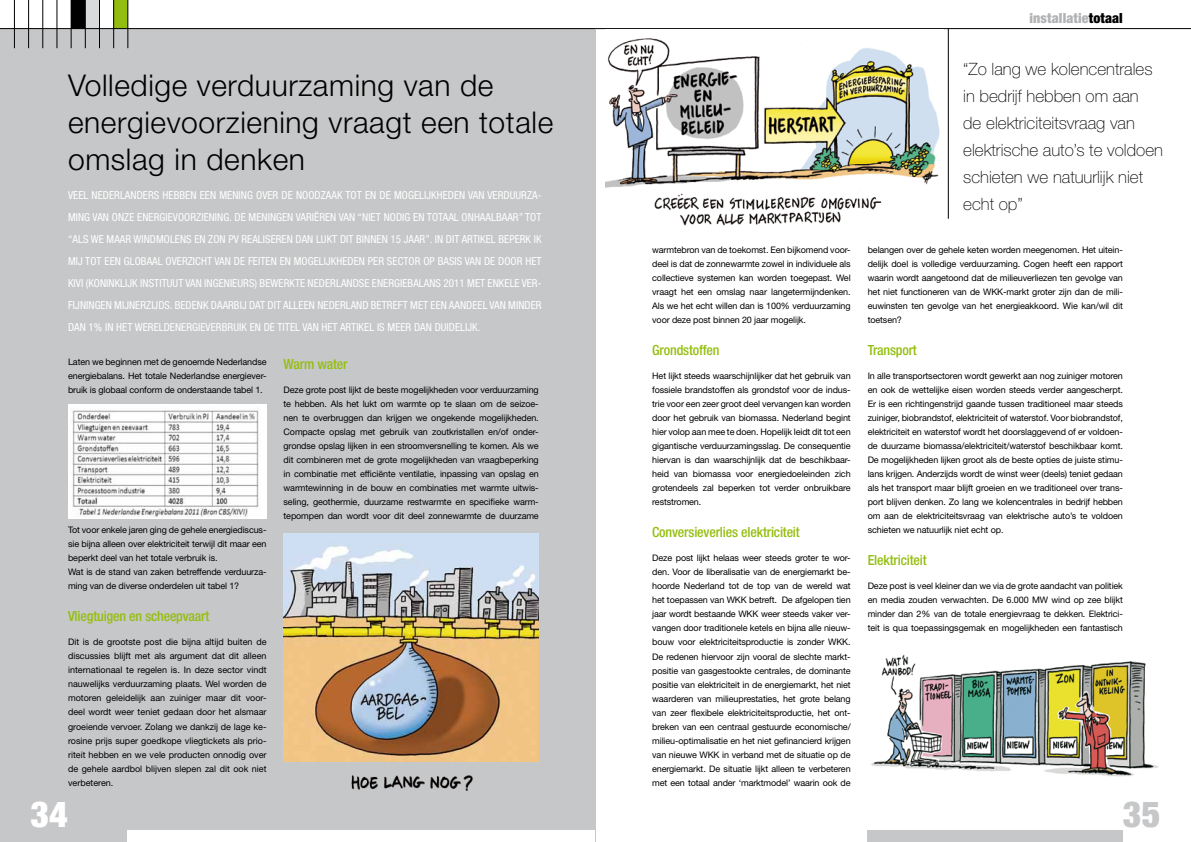
<style>
.page{position:relative;width:1191px;height:842px;background:#fff}
.page>*{position:absolute;margin:0;border:0;box-sizing:border-box;transform-origin:0 0}
.t1{font:900 condensed 36px "Helvetica Neue";color:#fff}
.t2{font:900 condensed 36px "Helvetica Neue";color:#c6c7c8}
.t3{font:300 30px/37px "Helvetica Neue";letter-spacing:.02em;color:#000}
.t4{font:100 17px/27px "Helvetica Neue";color:#000}
.t5{font:500 condensed 14px "Helvetica Neue";letter-spacing:-.01em;color:#94be0f}
.t6{font:900 condensed 14px "Helvetica Neue";letter-spacing:.01em;color:#b1b3b4}
.t7{font:condensed 11px/22px "Helvetica Neue";letter-spacing:.005em;color:#fff;text-align:justify}
.t8{font:9px/14px "Helvetica Neue";letter-spacing:-.01em;color:#000;text-align:justify}
.s1{color:#000}
</style>
<div class="page">
<div style="left:0;top:28px;width:595px;height:814px;background:#c6c7c8"></div>
<div style="left:71px;top:0;width:14px;height:29px;background:#000"></div>
<div style="left:85px;top:0;width:14px;height:29px;background:#d9dadb"></div>
<div style="left:114px;top:0;width:14px;height:29px;background:#94be0f"></div>
<hr style="left:0;top:28px;width:595px;height:1px;background:#000">
<hr style="left:14px;top:0;width:1px;height:48px;background:#000">
<hr style="left:28px;top:0;width:1px;height:48px;background:#000">
<hr style="left:43px;top:0;width:1px;height:48px;background:#000">
<hr style="left:57px;top:0;width:1px;height:48px;background:#000">
<hr style="left:71px;top:0;width:1px;height:48px;background:#000">
<hr style="left:85px;top:0;width:1px;height:48px;background:#000">
<hr style="left:99px;top:0;width:1px;height:48px;background:#000">
<hr style="left:113px;top:0;width:1px;height:48px;background:#000">
<hr style="left:128px;top:0;width:1px;height:48px;background:#000">
<hr style="left:595px;top:28px;width:596px;height:1px;background:#000">
<div style="left:867px;top:831px;width:256px;height:11px;background:#c6c7c8"></div>
<div style="left:128px;top:831px;width:467px;height:11px;background:#fff"></div>
<img style="left:871px;top:654px;width:288px;height:123px">
<img style="left:606px;top:38px;width:334px;height:188px">
<hr style="left:948px;top:28px;width:1px;height:191px;background:#000">
<div style="left:68px;top:404px;width:198px;height:115px;background:#fff"></div>
<img style="left:72px;top:408px;width:187px;height:109px">
<img style="left:283px;top:533px;width:256px;height:229px">
<img style="left:351px;top:775px;width:122px;height:16px">
<h2 class="t3" style="left:68px;top:66px;width:487px">Volledige verduurzaming van de energievoorziening vraagt een totale omslag in denken</h2>
<p class="t7" style="left:68px;top:184px;width:475px">VEEL NEDERLANDERS HEBBEN EEN MENING OVER DE NOODZAAK TOT EN DE MOGELIJKHEDEN VAN VERDUURZA-MING VAN ONZE ENERGIEVOORZIENING. DE MENINGEN VARIËREN VAN “NIET NODIG EN TOTAAL ONHAALBAAR” TOT “ALS WE MAAR WINDMOLENS EN ZON PV REALISEREN DAN LUKT DIT BINN EN 15 JAAR”. IN DIT ARTIKEL BEPERK IK MIJ TOT EEN GLOBAAL OVERZICHT VAN DE FEITEN EN MOGELIJKHEDEN PER SECTOR OP BASIS VAN DE DOOR HET KIVI (KONINKLIJK INSTITUUT VAN INGENIEURS) BEWERKTE NEDERLANDSE EN ERGIEBALANS 2011 MET ENKELE VER-FIJNINGEN MIJNERZIJDS. BEDENK DAARBIJ DAT DIT ALLEEN NEDERLAND BETREFT MET EEN AANDEEL VAN MINDER DAN 1% IN HET WERELDENERGIEVERBRUIK EN DE TITEL VAN HET ARTIKEL IS MEER DAN DUIDELIJK.</p>
<p class="t8" style="left:68px;top:355px;width:200px">Laten we beginnen met de genoemde Nederlandse energiebalans. Het totale Nederlandse energiever&shy;bruik is globaal conform de onderstaande tabel 1.</p>
<h3 class="t5" style="left:283px;top:356px;width:66px">Warm water</h3>
<p class="t8" style="left:283px;top:383px;width:257px">Deze grote post lijkt de beste mogelijkheden voor verduurzaming te hebben. Als het lukt om warmte op te slaan om de seizoe&shy;nen te overbruggen dan krijgen we ongekende mogelijkheden.<br>Compacte opslag met gebruik van zoutkristallen en/of onder&shy;grondse opslag lijken in een stroomversnelling te komen. Als we dit combineren met de grote mogelijkheden van vraagbeperking in combinatie met efficiënte ventilatie, inpassing van opslag en warmtewinning in de bouw en combinaties met warmte uitwis&shy;seling, geothermie, duurzame restwarmte en specifieke warm&shy;tepompen dan wordt voor dit deel zonnewarmte de duurzame</p>
<p class="t8" style="left:68px;top:523px;width:200px;text-align:left">Tot voor enkele jaren ging de gehele energiediscus&shy;sie bijna alleen over elektriciteit terwijl dit maar een beperkt deel van het totale verbruik is.<br>Wat is de stand van zaken betreffende verduurza&shy;ming van de diverse onderdelen uit tabel 1?</p>
<h3 class="t5" style="left:68px;top:608px;width:143px">Vliegtuigen en scheepvaart</h3>
<p class="t8" style="left:68px;top:635px;width:200px">Dit is de grootste post die bijna altijd buiten de discussies blijft met als argument dat dit alleen internationaal te regelen is. In deze sector vindt nauwelijks verduurzaming plaats. Wel worden de motoren geleidelijk aan zuiniger maar dit voor&shy;deel wordt weer teniet gedaan door het alsmaar groeiende vervoer. Zolang we dankzij de lage ke&shy;rosine prijs super goedkope vliegtickets als prio&shy;riteit hebben en we vele producten onnodig over de gehele aardbol blijven slepen zal dit ook niet verbeteren.</p>
<p class="t8" style="left:652px;top:243px;width:200px">warmtebron van de toekomst. Een bijkomend voor&shy;deel is dat de zonnewarmte zowel in individuele als collectieve systemen kan worden toegepast. Wel vraagt het een omslag naar langetermijndenken.<br>Als we het echt willen dan is 100% verduurzaming voor deze post binnen 20 jaar mogelijk.</p>
<h3 class="t5" style="left:652px;top:342px;width:69px">Grondstoffen</h3>
<p class="t8" style="left:652px;top:369px;width:200px">Het lijkt steeds waarschijnlijker dat het gebruik van fossiele brandstoffen als grondstof voor de indus&shy;trie voor een zeer groot deel vervangen kan worden door het gebruik van biomassa. Nederland begint hier volop aan mee te doen. Hopelijk leidt dit tot een gigantische verduurzamingsslag. De consequentie hiervan is dan waarschijnlijk dat de beschikbaar&shy;heid van biomassa voor energiedoeleinden zich grotendeels zal beperken tot verder onbruikbare reststromen.</p>
<h3 class="t5" style="left:652px;top:524px;width:149px">Conversieverlies elektriciteit</h3>
<p class="t8" style="left:652px;top:551px;width:200px">Deze post lijkt helaas weer steeds groter te wor&shy;den. Voor de liberalisatie van de energiemarkt be&shy;hoorde Nederland tot de top van de wereld wat het toepassen van WKK betreft. De afgelopen tien jaar wordt bestaande WKK weer steeds vaker ver&shy;vangen door traditionele ketels en bijna alle nieuw&shy;bouw voor elektriciteitsproductie is zonder WKK.<br>De redenen hiervoor zijn vooral de slechte markt&shy;positie van gasgestookte centrales, de dominante positie van elektriciteit in de energiemarkt, het niet waarderen van milieuprestaties, het grote belang van zeer flexibele elektriciteitsproductie, het ont&shy;breken van een centraal gestuurde economische/ milieu-optimalisatie en het niet gefinancierd krijgen van nieuwe WKK in verband met de situatie op de energiemarkt. De situatie lijkt alleen te verbeteren met een totaal ander ‘marktmodel’ waarin ook de</p>
<h3 class="t6" style="left:1029px;top:9px;width:95px">installatie<span class="s1">totaal</span></h3>
<h3 class="t4" style="left:963px;top:56px;width:201px">“Zo lang we kolencentrales in bedrijf hebben om aan<br>de elektriciteitsvraag van elektrische auto’s te voldoen schieten we natuurlijk niet echt op”</h3>
<p class="t8" style="left:867px;top:243px;width:257px">belangen over de gehele keten worden meegenomen. Het uitein&shy;delijk doel is volledige verduurzaming. Cogen heeft een rapport waarin wordt aangetoond dat de milieuverliezen ten gevolge van het niet functioneren van de WKK-markt groter zijn dan de mili&shy;euwinsten ten gevolge van het energieakkoord. Wie kan/wil dit toetsen?</p>
<h3 class="t5" style="left:867px;top:342px;width:51px">Transport</h3>
<p class="t8" style="left:867px;top:369px;width:257px">In alle transportsectoren wordt gewerkt aan nog zuiniger motoren en ook de wettelijke eisen worden steeds verder aangescherpt.<br>Er is een richtingenstrijd gaande tussen traditioneel maar steeds zuiniger, biobrandstof, elektriciteit of waterstof. Voor biobrandstof, elektriciteit en waterstof wordt het doorslaggevend of er voldoen&shy;de duurzame biomassa/elektriciteit/waterstof beschikbaar komt.<br>De mogelijkheden lijken groot als de beste opties de juiste stimu&shy;lans krijgen. Anderzijds wordt de winst weer (deels) teniet gedaan als het transport maar blijft groeien en we traditioneel over trans&shy;port blijven denken. Zo lang we kolencentrales in bedrijf hebben om aan de elektriciteitsvraag van elektrische auto’s te voldoen schieten we natuurlijk niet echt op.</p>
<h3 class="t5" style="left:867px;top:552px;width:60px">Elektriciteit</h3>
<p class="t8" style="left:867px;top:579px;width:257px">Deze post is veel kleiner dan we via de grote aandacht van politiek en media zouden verwachten. De 6.000 MW wind op zee blijkt minder dan 2% van de totale energievraag te dekken. Elektrici&shy;teit is qua toepassingsgemak en mogelijkheden een fantastisch</p>
<h1 class="t1" style="left:31px;top:792px;width:39px">34</h1>
<h1 class="t2" style="left:1123px;top:792px;width:39px">35</h1>
</div>
